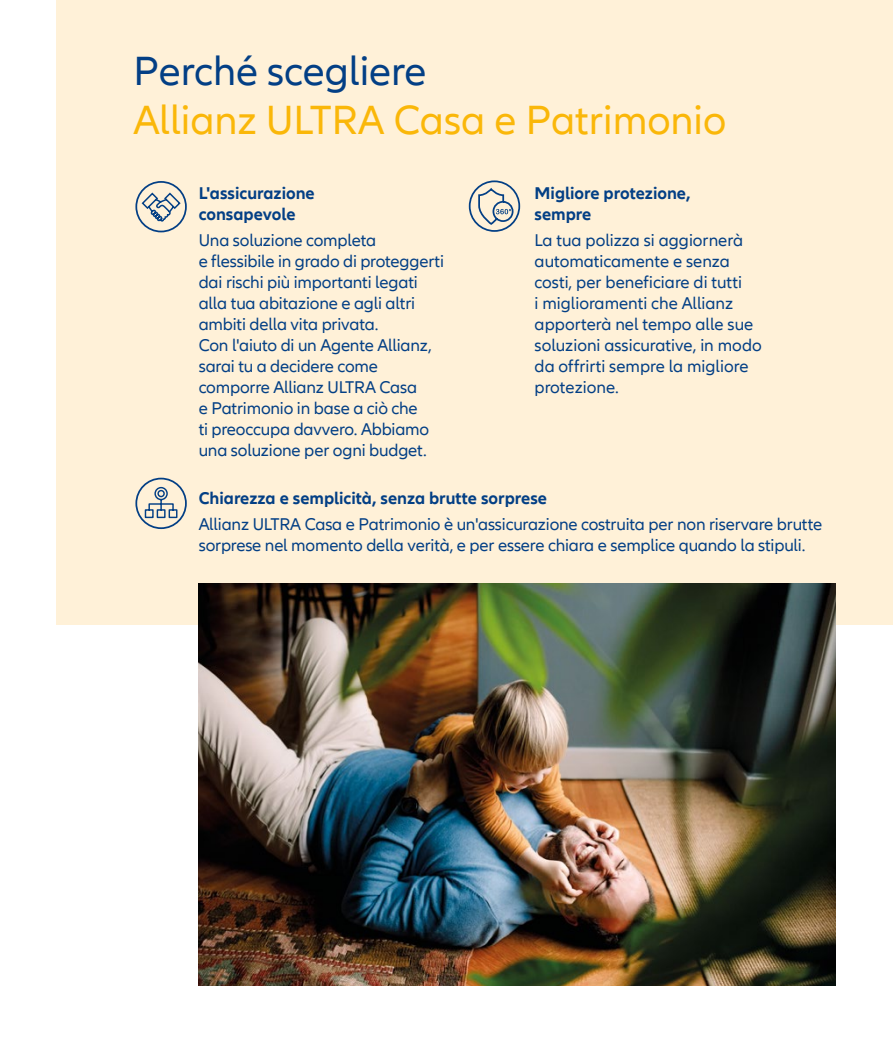
<style>
.page{position:relative;width:893px;height:1042px;background:#fff}
.page>*{position:absolute;margin:0;border:0;box-sizing:border-box;transform-origin:0 0}
.t1{font:42px "Allianz Neo";color:#fab709}
.t2{font:42px "Allianz Neo";color:#033f85}
.t3{font:17.5px/21px "Allianz Neo";letter-spacing:-.01em;color:#033f85}
.t4{font:700 17.5px/21px "Allianz Neo";color:#033f85}
</style>
<div class="page">
<div style="left:56px;top:0;width:837px;height:624px;background:#fff1d8"></div>
<svg style="left:477px;top:189px;width:37px;height:37px"></svg>
<div style="left:469px;top:180px;width:51px;height:52px;border:2px solid #033f85;border-radius:50%"></div>
<svg style="left:144px;top:486px;width:34px;height:33px"></svg>
<div style="left:135px;top:478px;width:52px;height:51px;border:2px solid #033f85;border-radius:50%"></div>
<div style="left:135px;top:181px;width:52px;height:51px;border:2px solid #033f85;border-radius:50%"></div>
<svg style="left:141px;top:191px;width:41px;height:31px"></svg>
<img style="left:199px;top:584px;width:637px;height:401px">
<h1 class="t2" style="left:133px;top:47px;width:295px">Perché scegliere</h1>
<h1 class="t1" style="left:133px;top:96px;width:594px">Allianz ULTRA Casa e Patrimonio</h1>
<p class="t4" style="left:199px;top:183px;width:118px">L'assicurazione consapevole</p>
<p class="t3" style="left:199px;top:230px;width:247px">Una soluzione completa<br>e flessibile in grado di proteggerti dai rischi più importanti legati alla tua abitazione e agli altri ambiti della vita privata.<br>Con l'aiuto di un Agente Allianz, sarai tu a decidere come comporre Allianz ULTRA Casa<br>e Patrimonio in base a ciò che<br>ti preoccupa davvero. Abbiamo una soluzione per ogni budget.</p>
<p class="t3" style="left:535px;top:230px;width:229px">La tua polizza si aggiornerà automaticamente e senza costi, per beneficiare di tutti<br>i miglioramenti che Allianz apporterà nel tempo alle sue soluzioni assicurative, in modo da offrirti sempre la migliore protezione.</p>
<p class="t4" style="left:535px;top:183px;width:158px">Migliore protezione, sempre</p>
<p class="t4" style="left:199px;top:488px;width:350px">Chiarezza e semplicità, senza brutte sorprese</p>
<p class="t3" style="left:199px;top:514px;width:625px">Allianz ULTRA Casa e Patrimonio è un'assicurazione costruita per non riservare brutte sorprese nel momento della verità, e per essere chiara e semplice quando la stipuli.</p>
</div>
